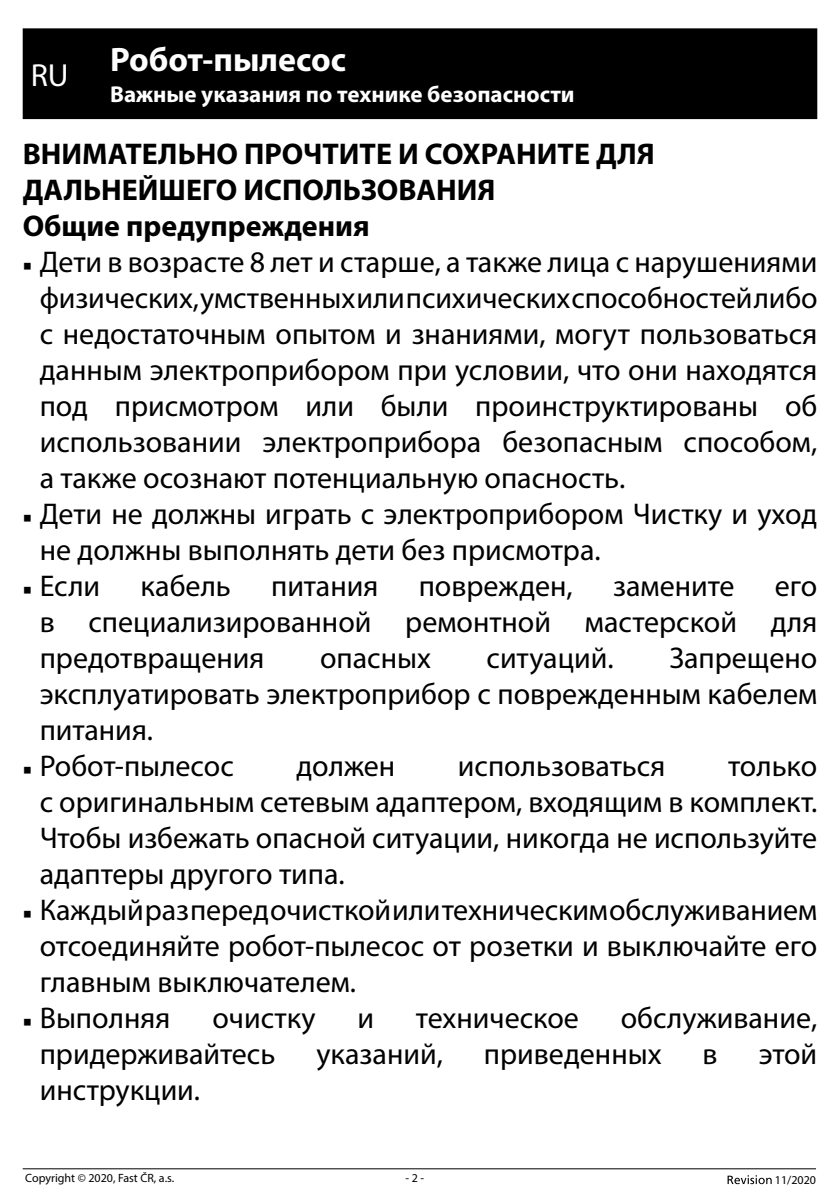
<style>
.page{position:relative;width:840px;height:1191px;background:#fff}
.page>*{position:absolute;margin:0;border:0;box-sizing:border-box;transform-origin:0 0}
.t1{font:700 34px "Myriad Pro";color:#fff}
.t2{font:30px/36px "Myriad Pro";color:#000;text-align:justify}
.t3{font:700 30px/36px "Myriad Pro";color:#000}
.t4{font:700 23px "Myriad Pro";color:#fff}
.t5{font:12px "Myriad Pro";color:#000}
.s1{font-family:"Minion Pro";font-size:23px}
</style>
<div class="page">
<hr style="left:23px;top:1168px;width:792px;height:1px;background:#000">
<svg style="left:727px;top:1175px;width:44px;height:9px"></svg>
<div style="left:23px;top:28px;width:793px;height:91px;background:#000"></div>
<p class="t1" style="left:31px;top:37px;width:317px"><sub>RU</sub> Робот-пылесос</p>
<p class="t4" style="left:110px;top:79px;width:466px">Важные указания по технике безопасности</p>
<p class="t3" style="left:23px;top:135px;width:633px">ВНИМАТЕЛЬНО ПРОЧТИТЕ И СОХРАНИТЕ ДЛЯ<br>ДАЛЬНЕЙШЕГО ИСПОЛЬЗОВАНИЯ<br>Общие предупреждения</p>
<p class="t2" style="left:40px;top:243px;width:779px;text-indent:-17px"><span class="s1">■</span> Дети в возрасте 8 лет и старше, а также лица с нарушениями физических, умственных или психических способностей либо с недостаточным опытом и знаниями, могут пользоваться данным электроприбором при условии, что они находятся под присмотром или были проинструктированы об использовании электроприбора безопасным способом, а также осознают потенциальную опасность.</p>
<p class="t2" style="left:40px;top:495px;width:778px;text-indent:-17px"><span class="s1">■</span> Дети не должны играть с электроприбором Чистку и уход не должны выполнять дети без присмотра.</p>
<p class="t2" style="left:23px;top:567px;width:79px"><span class="s1">■</span> Если</p>
<p class="t2" style="left:140px;top:567px;width:92px">кабель</p>
<p class="t2" style="left:271px;top:567px;width:109px">питания</p>
<p class="t2" style="left:418px;top:567px;width:155px">поврежден,</p>
<p class="t2" style="left:612px;top:567px;width:123px">замените</p>
<p class="t2" style="left:40px;top:567px;width:778px;text-indent:734px">его в специализированной ремонтной мастерской для предотвращения</p>
<p class="t2" style="left:40px;top:639px;width:778px;text-indent:629px">Запрещено эксплуатировать электроприбор с поврежденным кабелем питания.</p>
<p class="t2" style="left:23px;top:747px;width:212px"><span class="s1">■</span> Робот-пылесос</p>
<p class="t2" style="left:296px;top:747px;width:100px">должен</p>
<p class="t2" style="left:457px;top:747px;width:209px">использоваться</p>
<p class="t2" style="left:320px;top:639px;width:112px">опасных</p>
<p class="t2" style="left:486px;top:639px;width:129px">ситуаций.</p>
<p class="t2" style="left:40px;top:747px;width:778px;text-indent:688px">только с оригинальным сетевым адаптером, входящим в комплект.<br>Чтобы избежать опасной ситуации, никогда не используйте адаптеры другого типа.</p>
<p class="t2" style="left:40px;top:891px;width:778px;text-indent:-17px"><span class="s1">■</span> Каждый раз перед очисткой или техническим обслуживанием отсоединяйте робот-пылесос от розетки и выключайте его главным выключателем.</p>
<p class="t2" style="left:23px;top:999px;width:149px"><span class="s1">■</span> Выполняя</p>
<p class="t2" style="left:212px;top:999px;width:104px">очистку</p>
<p class="t2" style="left:357px;top:999px;width:18px">и</p>
<p class="t2" style="left:415px;top:999px;width:164px">техническое</p>
<p class="t2" style="left:620px;top:999px;width:198px">обслуживание,</p>
<p class="t2" style="left:40px;top:1035px;width:237px">придерживайтесь</p>
<p class="t2" style="left:316px;top:1035px;width:128px">указаний,</p>
<p class="t2" style="left:483px;top:1035px;width:179px">приведенных</p>
<p class="t2" style="left:702px;top:1035px;width:16px">в</p>
<p class="t2" style="left:758px;top:1035px;width:60px">этой</p>
<p class="t2" style="left:40px;top:1071px;width:162px">инструкции.</p>
<p class="t5" style="left:25px;top:1170px;width:150px">Copyright © 2020, Fast ČR, a.s.</p>
<p class="t5" style="left:405px;top:1170px;width:20px">- 2 -</p>
<p class="t5" style="left:774px;top:1172px;width:43px">11/2020</p>
</div>
